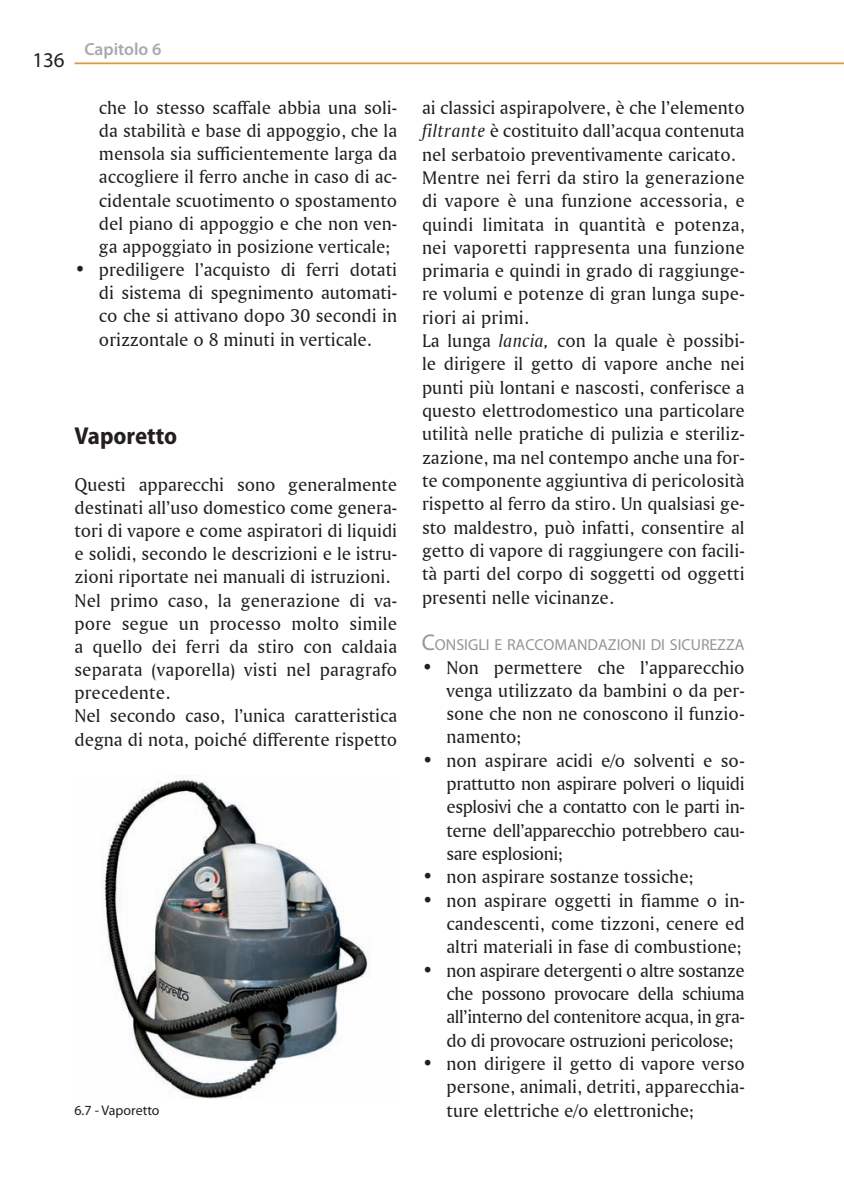
<style>
.page{position:relative;width:844px;height:1191px;background:#fff}
.page>*{position:absolute;margin:0;border:0;box-sizing:border-box;transform-origin:0 0}
.t1{font:700 semi-condensed 24.5px "Myriad Pro";color:#231f20}
.t2{font:21px "Myriad Pro";color:#231f20}
.t3{font:19.25px/23.3px "Amerigo BT Roman A";color:#231f20;text-align:justify}
.t4{font:600 17.5px "Myriad Pro";color:#a8a9ad}
.t5{font:15.92px "Myriad Pro";color:#939598}
.t6{font:14px "Myriad Pro";color:#231f20}
.s1{font-family:"Amerigo BT Italic A"}
.s2{font-size:22.75px}
</style>
<div class="page">
<hr style="left:74px;top:62px;width:769px;height:2px;background:#f7931d">
<img style="left:101px;top:777px;width:270px;height:321px">
<p class="t2" style="left:32px;top:47px;width:34px">136</p>
<p class="t4" style="left:84px;top:38px;width:79px">Capitolo 6</p>
<p class="t3" style="left:99px;top:96px;width:299px">che lo stesso scaffale abbia una soli&shy;da stabilità e base di appoggio, che la mensola sia sufficientemente larga da accogliere il ferro anche in caso di ac&shy;cidentale scuotimento o spostamento del piano di appoggio e che non ven&shy;ga appoggiato in posizione verticale;</p>
<p class="t3" style="left:99px;top:258px;width:299px;text-indent:-25px">• prediligere l’acquisto di ferri dotati di sistema di spegnimento automati&shy;co che si attivano dopo 30 secondi in orizzontale o 8 minuti in verticale.</p>
<p class="t1" style="left:74px;top:422px;width:104px">Vaporetto</p>
<p class="t3" style="left:74px;top:472px;width:324px;text-align:left">Questi apparecchi sono generalmente destinati all’uso domestico come genera&shy;tori di vapore e come aspiratori di liquidi e solidi, secondo le descrizioni e le istru&shy;zioni riportate nei manuali di istruzioni.<br>Nel primo caso, la generazione di va&shy;pore segue un processo molto simile a quello dei ferri da stiro con caldaia separata (vaporella) visti nel paragrafo precedente.<br>Nel secondo caso, l’unica caratteristica degna di nota, poiché differente rispetto</p>
<p class="t3" style="left:422px;top:95px;width:324px;text-align:left">ai classici aspirapolvere, è che l’elemento <span class="s1">filtrante</span> è costituito dall’acqua contenuta nel serbatoio preventivamente caricato.<br>Mentre nei ferri da stiro la generazione di vapore è una funzione accessoria, e quindi limitata in quantità e potenza, nei vaporetti rappresenta una funzione primaria e quindi in grado di raggiunge&shy;re volumi e potenze di gran lunga supe&shy;riori ai primi.<br>La lunga <span class="s1">lancia,</span> con la quale è possibi&shy;le dirigere il getto di vapore anche nei punti più lontani e nascosti, conferisce a questo elettrodomestico una particolare utilità nelle pratiche di pulizia e steriliz&shy;zazione, ma nel contempo anche una for&shy;te componente aggiuntiva di pericolosità rispetto al ferro da stiro. Un qualsiasi ge&shy;sto maldestro, può infatti, consentire al getto di vapore di raggiungere con facili&shy;tà parti del corpo di soggetti od oggetti presenti nelle vicinanze.</p>
<p class="t5" style="left:422px;top:635px;width:324px"><span class="s2">C</span>ONSIGLI E RACCOMANDAZIONI DI SICUREZZA</p>
<p class="t3" style="left:446px;top:655px;width:299px;text-indent:-25px">• Non permettere che l’apparecchio venga utilizzato da bambini o da per&shy;sone che non ne conoscono il funzio&shy;namento;</p>
<p class="t3" style="left:446px;top:748px;width:299px;text-indent:-25px">• non aspirare acidi e/o solventi e so&shy;prattutto non aspirare polveri o liquidi esplosivi che a contatto con le parti in&shy;terne dell’apparecchio potrebbero cau&shy;sare esplosioni;</p>
<p class="t3" style="left:422px;top:865px;width:273px">• non aspirare sostanze tossiche;</p>
<p class="t3" style="left:446px;top:888px;width:299px;text-indent:-25px">• non aspirare oggetti in fiamme o in&shy;candescenti, come tizzoni, cenere ed altri materiali in fase di combustione;</p>
<p class="t3" style="left:446px;top:958px;width:299px;text-indent:-25px">• non aspirare detergenti o altre sostanze che possono provocare della schiuma all’interno del contenitore acqua, in gra&shy;do di provocare ostruzioni pericolose;</p>
<p class="t3" style="left:422px;top:1051px;width:324px;text-align:right">• non dirigere il getto di vapore verso persone, animali, detriti, apparecchia-</p>
<p class="t6" style="left:74px;top:1101px;width:87px">6.7 - Vaporetto</p>
<p class="t3" style="left:446px;top:1098px;width:248px">ture elettriche e/o elettroniche;</p>
</div>
